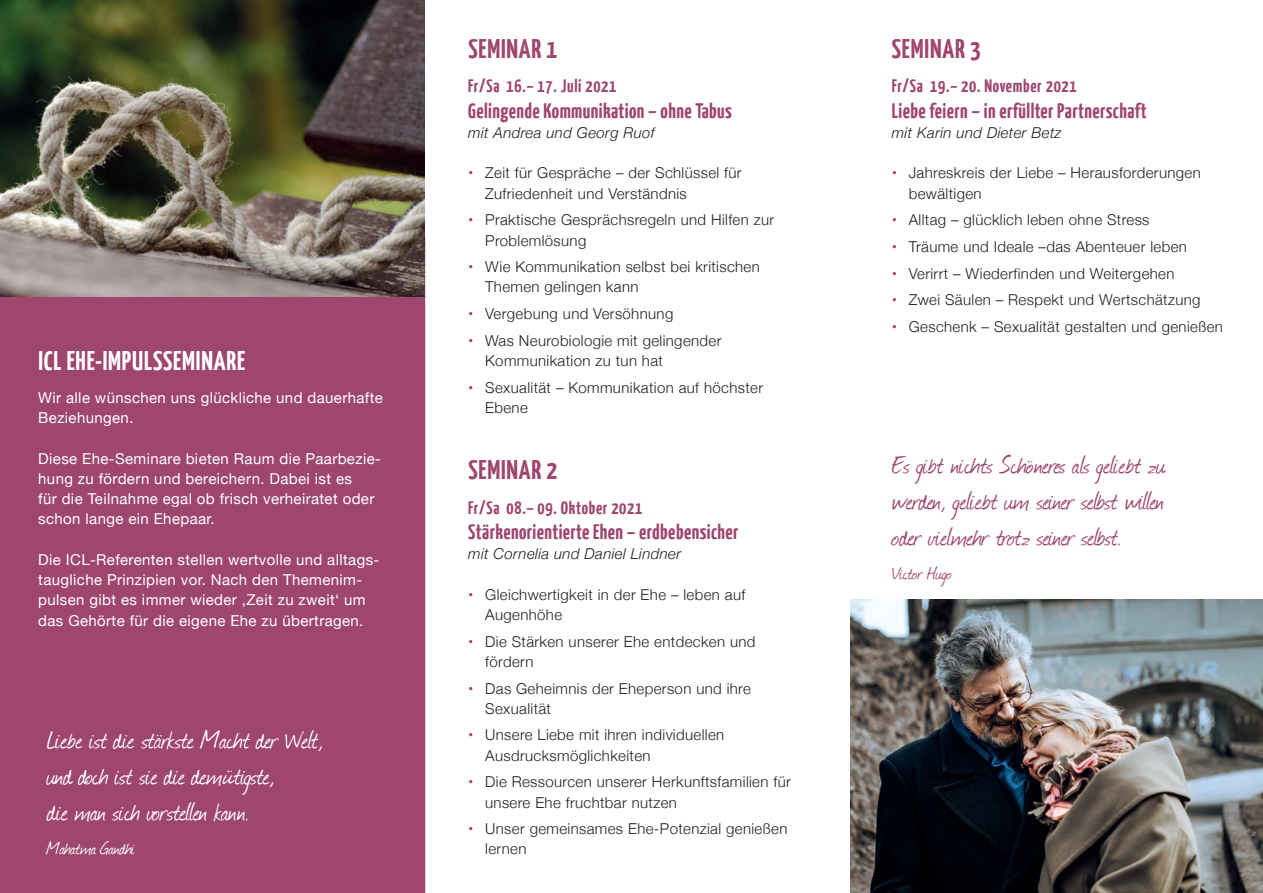
<style>
.page{position:relative;width:1263px;height:893px;background:#fff}
.page>*{position:absolute;margin:0;border:0;box-sizing:border-box;transform-origin:0 0}
.zitat_jorunal{font:30px/36px "Journal";letter-spacing:-.025em;color:#9e466e;text-align:justify}
.zitat_jorunal-2{font:30px/36px "Journal";color:#fff}
.Headline_H3{font:700 27px "Yanone Kaffeesatz";letter-spacing:.03em;color:#9e466e}
.Headline_H2{font:700 27px "Yanone Kaffeesatz";letter-spacing:.03em;color:#fff}
.Headline_H2-2{font:700 21px "Yanone Kaffeesatz";letter-spacing:.02em;color:#9e466e}
.Headline_H3-2{font:700 21px "Yanone Kaffeesatz";letter-spacing:.02em;color:#9e466e}
.zitat_jorunal-3{font:21px "Journal";color:#fff}
.zitat_jorunal-4{font:21px "Journal";color:#9e466e}
.Headline_H3-3{font:700 18px "Yanone Kaffeesatz";letter-spacing:.04em;color:#9e466e}
.Aufzählung{font:300 15px/20.2px "Helvetica Neue";letter-spacing:.025em;color:#231f20}
.Fließtext_10pt{font:15px/20.2px "Helvetica Neue";letter-spacing:.025em;color:#fff}
.Fließtext_10pt-2{font:italic 300 15px "Helvetica Neue";letter-spacing:.025em;color:#231f20}
.s1{font-weight:400;color:#9e466e}
</style>
<div class="page">
<img style="left:850px;top:600px;width:413px;height:293px">
<div style="left:0;top:296px;width:425px;height:597px;background:#9e466e"></div>
<img style="left:0;top:0;width:425px;height:296px">
<p class="Headline_H2" style="left:38px;top:344px;width:208px">ICL EHE-IMPULSSEMINARE</p>
<p class="Fließtext_10pt" style="left:38px;top:388px;width:346px">Wir alle wünschen uns glückliche und dauerhafte<br>Beziehungen.</p>
<p class="Fließtext_10pt" style="left:38px;top:449px;width:344px">Diese Ehe-Seminare bieten Raum die Paarbezie&shy;hung zu fördern und bereichern. Dabei ist es<br>für die Teilnahme egal ob frisch verheiratet oder schon lange ein Ehepaar.</p>
<p class="Fließtext_10pt" style="left:38px;top:550px;width:343px">Die ICL-Referenten stellen wertvolle und alltags&shy;taugliche Prinzipien vor. Nach den Themenim&shy;pulsen gibt es immer wieder ‚Zeit zu zweit‘ um das Gehörte für die eigene Ehe zu übertragen.</p>
<p class="zitat_jorunal-2" style="left:47px;top:722px;width:278px">Liebe ist die stärkste Macht der Welt, und doch ist sie die demütigste,<br>die man sich vorstellen kann.</p>
<p class="zitat_jorunal-3" style="left:47px;top:834px;width:90px">Mahatma Gandhi</p>
<p class="Headline_H3" style="left:468px;top:32px;width:90px">SEMINAR 1</p>
<p class="Headline_H3-3" style="left:468px;top:75px;width:150px">Fr/Sa 16.– 17. Juli 2021</p>
<p class="Headline_H2-2" style="left:468px;top:98px;width:265px">Gelingende Kommunikation – ohne Tabus</p>
<p class="Fließtext_10pt-2" style="left:468px;top:121px;width:188px">mit Andrea und Georg Ruof</p>
<p class="Aufzählung" style="left:485px;top:162px;width:258px;text-indent:-17px"><span class="s1">•</span> Zeit für Gespräche – der Schlüssel für<br>Zufriedenheit und Verständnis</p>
<p class="Aufzählung" style="left:485px;top:209px;width:290px;text-indent:-17px"><span class="s1">•</span> Praktische Gesprächsregeln und Hilfen zur<br>Problemlösung</p>
<p class="Aufzählung" style="left:485px;top:256px;width:276px;text-indent:-17px"><span class="s1">•</span> Wie Kommunikation selbst bei kritischen<br>Themen gelingen kann</p>
<p class="Aufzählung" style="left:468px;top:302px;width:207px"><span class="s1">•</span> Vergebung und Versöhnung</p>
<p class="Aufzählung" style="left:485px;top:329px;width:238px;text-indent:-17px"><span class="s1">•</span> Was Neurobiologie mit gelingender<br>Kommunikation zu tun hat</p>
<p class="Aufzählung" style="left:485px;top:376px;width:279px;text-indent:-17px"><span class="s1">•</span> Sexualität – Kommunikation auf höchster<br>Ebene</p>
<p class="Headline_H3" style="left:468px;top:454px;width:90px">SEMINAR 2</p>
<p class="Headline_H3-3" style="left:468px;top:497px;width:176px">Fr/Sa 08.– 09. Oktober 2021</p>
<p class="Headline_H3-2" style="left:468px;top:519px;width:272px">Stärkenorientierte Ehen – erdbebensicher</p>
<p class="Fließtext_10pt-2" style="left:468px;top:542px;width:214px">mit Cornelia und Daniel Lindner</p>
<p class="Aufzählung" style="left:485px;top:583px;width:262px;text-indent:-17px"><span class="s1">•</span> Gleichwertigkeit in der Ehe – leben auf<br>Augenhöhe</p>
<p class="Aufzählung" style="left:485px;top:630px;width:272px;text-indent:-17px"><span class="s1">•</span> Die Stärken unserer Ehe entdecken und fördern</p>
<p class="Aufzählung" style="left:485px;top:677px;width:267px;text-indent:-17px"><span class="s1">•</span> Das Geheimnis der Eheperson und ihre<br>Sexualität</p>
<p class="Aufzählung" style="left:485px;top:724px;width:240px;text-indent:-17px"><span class="s1">•</span> Unsere Liebe mit ihren individuellen<br>Ausdrucksmöglichkeiten</p>
<p class="Aufzählung" style="left:485px;top:771px;width:307px;text-indent:-17px"><span class="s1">•</span> Die Ressourcen unserer Herkunftsfamilien für unsere Ehe fruchtbar nutzen</p>
<p class="Aufzählung" style="left:485px;top:818px;width:304px;text-indent:-17px"><span class="s1">•</span> Unser gemeinsames Ehe-Potenzial genießen lernen</p>
<p class="Headline_H3" style="left:892px;top:32px;width:90px">SEMINAR 3</p>
<p class="Headline_H3-3" style="left:892px;top:75px;width:186px">Fr/Sa 19.– 20. November 2021</p>
<p class="Headline_H2-2" style="left:892px;top:98px;width:256px">Liebe feiern – in erfüllter Partnerschaft</p>
<p class="Fließtext_10pt-2" style="left:892px;top:121px;width:171px">mit Karin und Dieter Betz</p>
<p class="Aufzählung" style="left:909px;top:162px;width:294px;text-indent:-17px"><span class="s1">•</span> Jahreskreis der Liebe – Herausforderungen bewältigen</p>
<p class="Aufzählung" style="left:892px;top:209px;width:259px"><span class="s1">•</span> Alltag – glücklich leben ohne Stress</p>
<p class="Aufzählung" style="left:892px;top:235px;width:297px"><span class="s1">•</span> Träume und Ideale –das Abenteuer leben</p>
<p class="Aufzählung" style="left:892px;top:262px;width:284px"><span class="s1">•</span> Verirrt – Wiederfinden und Weitergehen</p>
<p class="Aufzählung" style="left:892px;top:289px;width:310px"><span class="s1">•</span> Zwei Säulen – Respekt und Wertschätzung</p>
<p class="Aufzählung" style="left:892px;top:315px;width:333px"><span class="s1">•</span> Geschenk – Sexualität gestalten und genießen</p>
<p class="zitat_jorunal" style="left:892px;top:446px;width:275px">Es gibt nichts Schöneres als geliebt zu werden, geliebt um seiner selbst willen oder vielmehr trotz seiner selbst.</p>
<p class="zitat_jorunal-4" style="left:892px;top:559px;width:62px">Victor Hugo</p>
</div>
